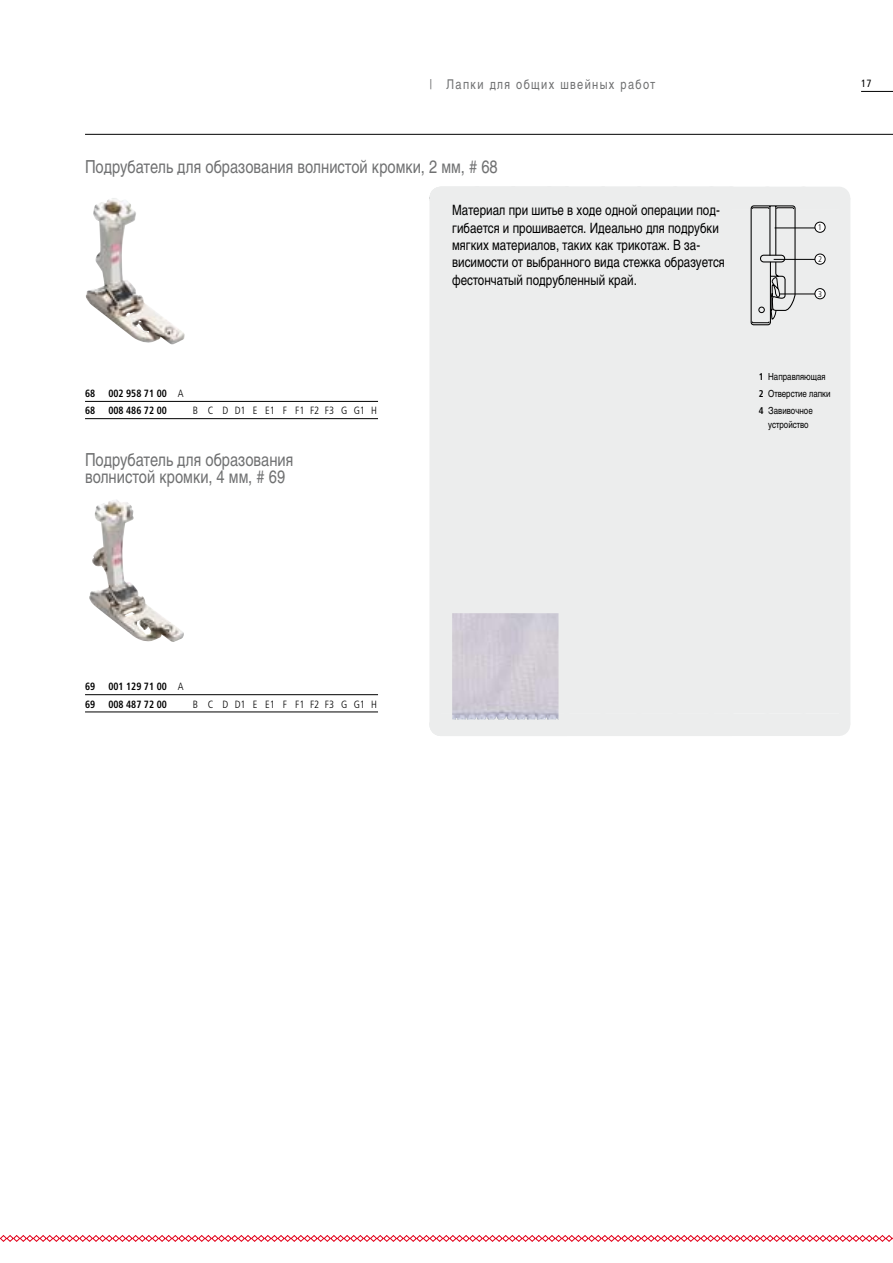
<style>
.page{position:relative;width:893px;height:1263px;background:#fff}
.page>*{position:absolute;margin:0;border:0;box-sizing:border-box;transform-origin:0 0}
.t1{font:18px/17.2px "Nimbus San LOT Reg Con";color:#707172}
.t2{font:14.25px/17.2px "Nimbus San LOT Reg Con";color:#000}
.t3{font:13.5px "Nimbus San LOT Reg Con";letter-spacing:.1em;color:#707172}
.t4{font:700 condensed 10.5px "Frutiger";color:#000;scale:.93 1}
.t5{font:300 condensed 10.5px "Frutiger";letter-spacing:.53em;color:#000}
.t6{font:condensed 10.5px "Frutiger";color:#000}
.t7{font:9.75px/17.2px "Nimbus San LOT Reg Con";color:#000}
.t8{font:300 condensed 8.25px "Frutiger";color:#000}
.s1{font-weight:300}
.s2{font-family:"Frutiger";font-weight:700;font-stretch:condensed}
</style>
<div class="page">
<hr style="left:861px;top:91px;width:32px;height:1px;background:#000">
<svg style="left:0;top:1235px;width:893px;height:7px"></svg>
<hr style="left:85px;top:134px;width:808px;height:1px;background:#000">
<div style="left:429px;top:198px;width:421px;height:527px;background:#eceded"></div>
<div style="left:441px;top:713px;width:398px;height:23px;background:#eceded"></div>
<img style="left:85px;top:198px;width:100px;height:147px">
<img style="left:452px;top:613px;width:25px;height:106px">
<div style="left:429px;top:187px;width:410px;height:139px;background:#eceded"></div>
<hr style="left:775px;top:228px;width:49px;height:1px;background:#000">
<div style="left:815px;top:222px;width:10px;height:10px;background:#fff;border-radius:50%"></div>
<div style="left:815px;top:222px;width:10px;height:11px;border:1px solid #000;border-radius:50%"></div>
<hr style="left:774px;top:259px;width:50px;height:1px;background:#000">
<div style="left:815px;top:254px;width:10px;height:10px;background:#fff;border-radius:50%"></div>
<div style="left:815px;top:254px;width:10px;height:10px;border:1px solid #000;border-radius:50%"></div>
<hr style="left:779px;top:294px;width:45px;height:1px;background:#000">
<div style="left:815px;top:289px;width:10px;height:10px;background:#fff;border-radius:50%"></div>
<div style="left:815px;top:288px;width:10px;height:11px;border:1px solid #000;border-radius:50%"></div>
<img style="left:89px;top:500px;width:95px;height:142px">
<hr style="left:85px;top:401px;width:293px;height:1px;background:#000">
<hr style="left:85px;top:418px;width:293px;height:1px;background:#000">
<hr style="left:85px;top:694px;width:293px;height:1px;background:#000">
<hr style="left:85px;top:711px;width:293px;height:1px;background:#000">
<p class="t3" style="left:429px;top:76px;width:227px">| Лапки для общих швейных работ</p>
<p class="t1" style="left:85px;top:158px;width:414px">Подрубатель для образования волнистой кромки, 2 мм, # 68</p>
<p class="t2" style="left:452px;top:202px;width:274px">Материал при шитье в ходе одной операции под&shy;гибается и прошивается. Идеально для подрубки мягких материалов, таких как трикотаж. В за&shy;висимости от выбранного вида стежка образуется фестончатый подрубленный край.</p>
<p class="t4" style="left:85px;top:387px;width:12px">68</p>
<p class="t4" style="left:108px;top:387px;width:82px">002 958 71 00 <span class="s1">A</span></p>
<p class="t4" style="left:85px;top:404px;width:12px">68</p>
<p class="t4" style="left:108px;top:404px;width:64px">008 486 72 00</p>
<p class="t5" style="left:193px;top:405px;width:186px">B C DD1E E1 F F1F2F3GG1H</p>
<p class="t1" style="left:85px;top:451px;width:210px">Подрубатель для образования волнистой кромки, 4 мм, # 69</p>
<p class="t6" style="left:861px;top:77px;width:12px">17</p>
<p class="t8" style="left:818px;top:223px;width:5px">1</p>
<p class="t8" style="left:818px;top:255px;width:5px">2</p>
<p class="t8" style="left:818px;top:289px;width:5px">3</p>
<p class="t7" style="left:759px;top:368px;width:74px"><span class="s2">1</span> Направляющая<br><span class="s2">2</span> Отверстие лапки<br><span class="s2">4</span> Завивочное</p>
<p class="t7" style="left:768px;top:416px;width:42px">устройство</p>
<p class="t4" style="left:85px;top:680px;width:12px">69</p>
<p class="t4" style="left:108px;top:680px;width:82px">001 129 71 00 <span class="s1">A</span></p>
<p class="t4" style="left:85px;top:698px;width:12px">69</p>
<p class="t4" style="left:108px;top:698px;width:64px">008 487 72 00</p>
<p class="t5" style="left:193px;top:698px;width:186px">B C DD1E E1 F F1F2F3GG1H</p>
</div>
